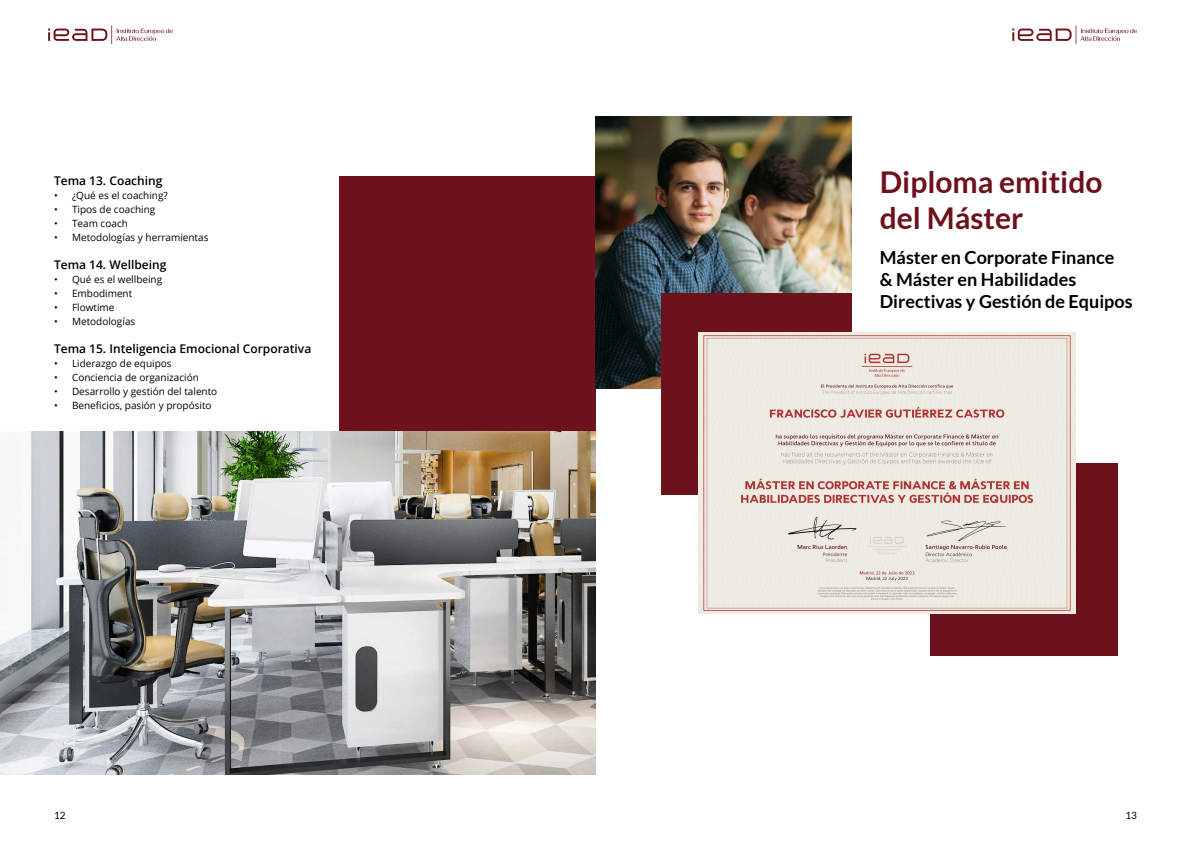
<style>
.page{position:relative;width:1191px;height:842px;background:#fff}
.page>*{position:absolute;margin:0;border:0;box-sizing:border-box;transform-origin:0 0}
.t1{font:700 30px/36px "Lato";color:#6d121c}
.t2{font:700 18px/22px "Lato";color:#000}
.t3{font:600 12px "Open Sans";color:#000}
.t4{font:10px "Open Sans";color:#000}
.t5{font:10px "Lato";color:#000}
</style>
<div class="page">
<div style="left:339px;top:176px;width:256px;height:334px;background:#6d121c"></div>
<img style="left:595px;top:117px;width:256px;height:271px">
<div style="left:930px;top:463px;width:187px;height:192px;background:#6d121c"></div>
<div style="left:660px;top:293px;width:191px;height:202px;background:#6d121c"></div>
<img style="left:699px;top:332px;width:376px;height:282px">
<img style="left:0;top:432px;width:595px;height:342px">
<svg style="left:1012px;top:25px;width:125px;height:19px"></svg>
<svg style="left:48px;top:25px;width:125px;height:19px"></svg>
<p class="t3" style="left:54px;top:172px;width:110px">Tema 13. Coaching</p>
<p class="t4" style="left:54px;top:188px;width:115px">• ¿Qué es el coaching?</p>
<p class="t4" style="left:54px;top:202px;width:103px">• Tipos de coaching</p>
<p class="t4" style="left:54px;top:216px;width:75px">• Team coach</p>
<p class="t4" style="left:54px;top:230px;width:156px">• Metodologías y herramientas</p>
<p class="t3" style="left:54px;top:256px;width:114px">Tema 14. Wellbeing</p>
<p class="t4" style="left:54px;top:272px;width:110px">• Qué es el wellbeing</p>
<p class="t4" style="left:54px;top:286px;width:80px">• Embodiment</p>
<p class="t4" style="left:54px;top:300px;width:62px">• Flowtime</p>
<p class="t4" style="left:54px;top:314px;width:83px">• Metodologías</p>
<p class="t3" style="left:54px;top:340px;width:259px">Tema 15. Inteligencia Emocional Corporativa</p>
<p class="t4" style="left:54px;top:356px;width:119px">• Liderazgo de equipos</p>
<p class="t4" style="left:54px;top:370px;width:146px">• Conciencia de organización</p>
<p class="t4" style="left:54px;top:384px;width:165px">• Desarrollo y gestión del talento</p>
<p class="t4" style="left:54px;top:398px;width:159px">• Beneficios, pasión y propósito</p>
<h1 class="t1" style="left:880px;top:163px;width:224px">Diploma emitido del Máster</h1>
<h2 class="t2" style="left:880px;top:246px;width:254px">Máster en Corporate Finance<br>&amp; Máster en Habilidades<br>Directivas y Gestión de Equipos</h2>
<p class="t5" style="left:54px;top:809px;width:13px">12</p>
<p class="t5" style="left:1125px;top:809px;width:13px">13</p>
</div>
